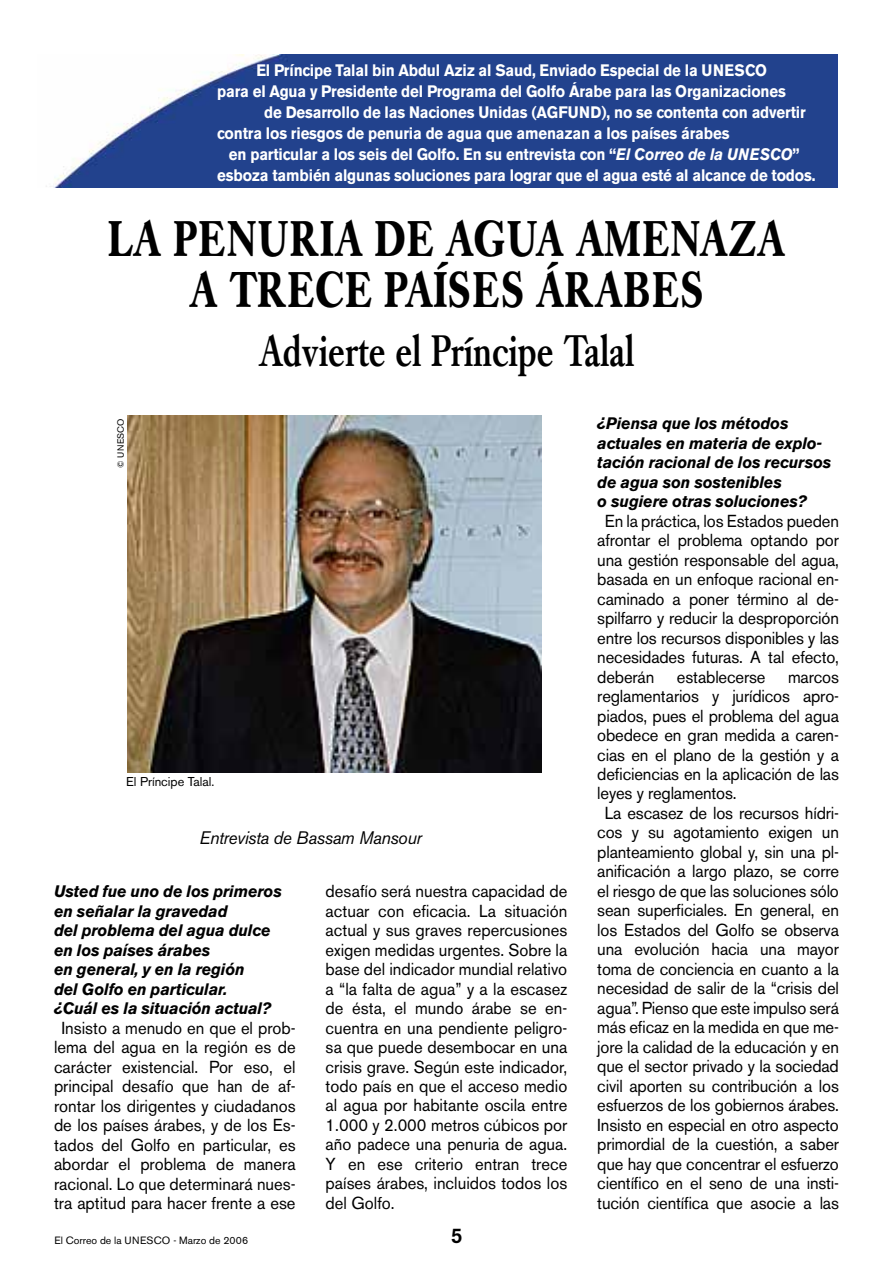
<style>
.page{position:relative;width:893px;height:1263px;background:#fff}
.page>*{position:absolute;margin:0;border:0;box-sizing:border-box;transform-origin:0 0}
.t1{font:700 49.5px/51px "Caslon Book BE";letter-spacing:.035em;color:#000;text-align:center;scale:.75 1}
.t2{font:500 43.5px "Caslon Book BE";letter-spacing:.02em;color:#000;scale:.75 1}
.t3{font:500 21px "Akzidenz Grotesk BE";color:#000;scale:.96 1}
.t4{font:italic 18px "Akzidenz Grotesk BE";letter-spacing:-.02em;color:#000;scale:.96 1}
.t5{font:17.25px/19.5px "Akzidenz Grotesk BE";letter-spacing:-.01em;color:#000;text-align:justify;scale:.96 1}
.t6{font:700 16.5px/21px "Akzidenz Grotesk BE";letter-spacing:-.01em;color:#fff;scale:.91 1}
.t7{font:italic 700 16.5px/19.5px "Akzidenz Grotesk BE";letter-spacing:-.01em;color:#000;scale:.96 1}
.t8{font:12.75px "Akzidenz Grotesk BE";color:#000}
.t9{font:10.5px "Akzidenz Grotesk BE";color:#000}
.t10{font:9px "Akzidenz Grotesk BE";letter-spacing:.02em;color:#000}
.s1{font-style:italic}
</style>
<div class="page">
<img style="left:46px;top:54px;width:792px;height:134px">
<img style="left:127px;top:415px;width:414px;height:357px">
<p class="t6" style="left:256px;top:60px;width:539px">El Príncipe Talal bin Abdul Aziz al Saud, Enviado Especial de la UN ESCO</p>
<p class="t6" style="left:217px;top:81px;width:626px">para el Agua y Presidente del Programa del Golfo Árabe para las Organizaciones</p>
<p class="t6" style="left:264px;top:102px;width:347px">de Desarrollo de las Naciones Unidas (AG FUND</p>
<p class="t6" style="left:217px;top:102px;width:648px;text-indent:384px">), no se contenta con advertir contra los riesgos de penuria de agua que amenazan a los países árabes</p>
<p class="t6" style="left:217px;top:144px;width:659px;text-align:center">en particular a los seis del Golfo. En su entrevista con “<span class="s1">El Correo de la UNESCO</span>” esboza también algunas soluciones para lograr que el agua esté al alcance de todos.</p>
<h1 class="t1" style="left:108px;top:215px;width:904px">LA PENURIA DE AGUA AMENAZA<br>A TRECE PAÍSES ÁRABES</h1>
<h2 class="t2" style="left:259px;top:325px;width:502px">Advierte el Príncipe Talal</h2>
<p class="t10" style="left:115px;top:468px;width:51px;rotate:-90deg">© UNESCO</p>
<p class="t8" style="left:126px;top:774px;width:90px">El Príncipe Talal.</p>
<p class="t4" style="left:200px;top:827px;width:233px">Entrevista de Bassam Mansour</p>
<p class="t7" style="left:54px;top:882px;width:239px">Usted fue uno de los primeros en señalar la gravedad<br>del problema del agua dulce en los países árabes<br>en general, y en la región<br>del Golfo en particular.<br>¿Cuál es la situación actual?</p>
<p class="t5" style="left:54px;top:1018px;width:253px;text-align:center">Insisto a menudo en que el prob&shy;lema del agua en la región es de carácter existencial. Por eso, el principal desafío que han de af&shy;rontar los dirigentes y ciudadanos de los países árabes, y de los Es&shy;tados del Golfo en particular, es abordar el problema de manera racional. Lo que determinará nues&shy;tra aptitud para hacer frente a ese</p>
<p class="t5" style="left:326px;top:881px;width:253px">desafío será nuestra capacidad de actuar con eficacia. La situación actual y sus graves repercusiones exigen medidas urgentes. Sobre la base del indicador mundial relativo a “la falta de agua” y a la escasez de ésta, el mundo árabe se en&shy;cuentra en una pendiente peligro&shy;sa que puede desembocar en una crisis grave. Según este indicador, todo país en que el acceso medio al agua por habitante oscila entre 1.000 y 2.000 metros cúbicos por año padece una penuria de agua.<br>Y en ese criterio entran trece países árabes, incluidos todos los del Golfo.</p>
<p class="t9" style="left:55px;top:1234px;width:195px">El Correo de la UNESCO - Marzo de 2006</p>
<p class="t3" style="left:451px;top:1223px;width:13px">5</p>
<p class="t7" style="left:597px;top:414px;width:245px">¿Piensa que los métodos actuales en materia de explo&shy;tación racional de los recursos de agua son sostenibles<br>o sugiere otras soluciones?</p>
<p class="t5" style="left:597px;top:511px;width:253px;text-indent:8px">En la práctica, los Estados pueden afrontar el problema optando por una gestión responsable del agua, basada en un enfoque racional en&shy;caminado a poner término al de&shy;spilfarro y reducir la desproporción entre los recursos disponibles y las necesidades futuras. A tal efecto, deberán</p>
<p class="t5" style="left:677px;top:667px;width:94px">establecerse</p>
<p class="t5" style="left:788px;top:667px;width:55px">marcos</p>
<p class="t5" style="left:597px;top:686px;width:253px">reglamentarios y jurídicos apro-</p>
<p class="t5" style="left:597px;top:706px;width:253px">piados, pues el problema del agua</p>
<p class="t5" style="left:597px;top:725px;width:253px">obedece en gran medida a caren-</p>
<p class="t5" style="left:597px;top:745px;width:253px">cias en el plano de la gestión y a</p>
<p class="t5" style="left:597px;top:764px;width:253px">deficiencias en la aplicación de las</p>
<p class="t5" style="left:597px;top:784px;width:147px">leyes y reglamentos.</p>
<p class="t5" style="left:605px;top:803px;width:245px">La escasez de los recursos hídri-</p>
<p class="t5" style="left:597px;top:823px;width:253px">cos y su agotamiento exigen un</p>
<p class="t5" style="left:597px;top:842px;width:253px">planteamiento global y, sin una pl-</p>
<p class="t5" style="left:597px;top:862px;width:253px">anificación a largo plazo, se corre</p>
<p class="t5" style="left:597px;top:881px;width:253px">el riesgo de que las soluciones sólo</p>
<p class="t5" style="left:597px;top:901px;width:253px">sean superficiales. En general, en</p>
<p class="t5" style="left:597px;top:920px;width:253px">los Estados del Golfo se observa</p>
<p class="t5" style="left:597px;top:940px;width:253px">una evolución hacia una mayor</p>
<p class="t5" style="left:597px;top:959px;width:253px">toma de conciencia en cuanto a la</p>
<p class="t5" style="left:597px;top:979px;width:253px">necesidad de salir de la “crisis del</p>
<p class="t5" style="left:597px;top:998px;width:253px">agua”. Pienso que este impulso será</p>
<p class="t5" style="left:597px;top:1018px;width:253px">más eficaz en la medida en que me-</p>
<p class="t5" style="left:597px;top:1037px;width:253px">jore la calidad de la educación y en</p>
<p class="t5" style="left:597px;top:1057px;width:253px">que el sector privado y la sociedad</p>
<p class="t5" style="left:597px;top:1076px;width:253px">civil aporten su contribución a los</p>
<p class="t5" style="left:597px;top:1096px;width:253px">esfuerzos de los gobiernos árabes.</p>
<p class="t5" style="left:597px;top:1115px;width:253px">Insisto en especial en otro aspecto</p>
<p class="t5" style="left:597px;top:1135px;width:253px">primordial de la cuestión, a saber</p>
<p class="t5" style="left:597px;top:1154px;width:253px">que hay que concentrar el esfuerzo</p>
<p class="t5" style="left:597px;top:1174px;width:253px">científico en el seno de una insti-</p>
<p class="t5" style="left:597px;top:1193px;width:253px">tución científica que asocie a las</p>
</div>
